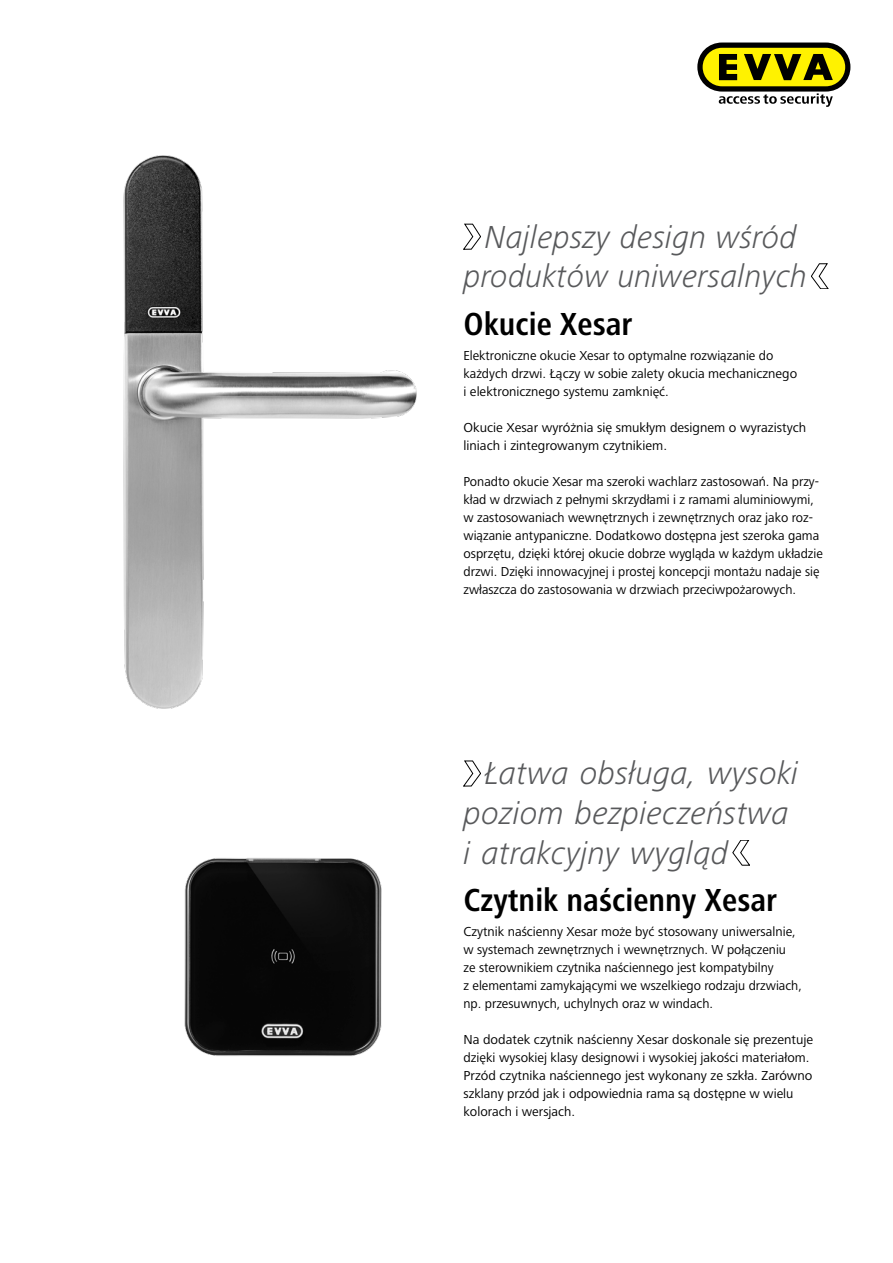
<style>
.page{position:relative;width:893px;height:1263px;background:#fff}
.page>*{position:absolute;margin:0;border:0;box-sizing:border-box;transform-origin:0 0}
.Tabelle_kurz_Ausführ{font:italic 300 33px/39.6px "Frutiger Next LTCE";color:#58595b;text-align:center}
.Headline_22_bold_cd{font:700 condensed 33px "Frutiger Next LTCE";color:#000}
.Fließtext_9{font:13.5px/18px "Frutiger Next LTCE";color:#000}
</style>
<div class="page">
<svg style="left:697px;top:43px;width:153px;height:64px"></svg>
<svg style="left:463px;top:224px;width:18px;height:25px"></svg>
<svg style="left:811px;top:264px;width:17px;height:25px"></svg>
<svg style="left:463px;top:761px;width:18px;height:25px"></svg>
<svg style="left:733px;top:840px;width:17px;height:25px"></svg>
<img style="left:184px;top:858px;width:198px;height:198px">
<img style="left:123px;top:155px;width:294px;height:554px">
<p class="Tabelle_kurz_Ausführ" style="left:463px;top:217px;width:345px">Najlepszy design wśród produktów uniwersalnych</p>
<p class="Headline_22_bold_cd" style="left:463px;top:305px;width:170px">Okucie Xesar</p>
<p class="Fließtext_9" style="left:463px;top:347px;width:335px">Elektroniczne okucie Xesar to optymalne rozwiązanie do każdych drzwi. Łączy w sobie zalety okucia mechanicznego i elektronicznego systemu zamknięć.</p>
<p class="Fließtext_9" style="left:463px;top:419px;width:344px">Okucie Xesar wyróżnia się smukłym designem o wyrazistych liniach i zintegrowanym czytnikiem.</p>
<p class="Fließtext_9" style="left:463px;top:473px;width:361px">Ponadto okucie Xesar ma szeroki wachlarz zastosowań. Na przy&shy;kład w drzwiach z pełnymi skrzydłami i z ramami aluminiowymi, w zastosowaniach wewnętrznych i zewnętrznych oraz jako roz&shy;wiązanie antypaniczne. Dodatkowo dostępna jest szeroka gama osprzętu, dzięki której okucie dobrze wygląda w każdym układzie drzwi. Dzięki innowacyjnej i prostej koncepcji montażu nadaje się zwłaszcza do zastosowania w drzwiach przeciwpożarowych.</p>
<p class="Tabelle_kurz_Ausführ" style="left:463px;top:754px;width:336px;text-align:left;text-indent:21px">Łatwa obsługa, wysoki poziom bezpieczeństwa i atrakcyjny wygląd</p>
<p class="Headline_22_bold_cd" style="left:463px;top:881px;width:315px">Czytnik naścienny Xesar</p>
<p class="Fließtext_9" style="left:463px;top:923px;width:340px">Czytnik naścienny Xesar może być stosowany uniwersalnie, w systemach zewnętrznych i wewnętrznych. W połączeniu<br>ze sterownikiem czytnika naściennego jest kompatybilny<br>z elementami zamykającymi we wszelkiego rodzaju drzwiach, np. przesuwnych, uchylnych oraz w windach.</p>
<p class="Fließtext_9" style="left:463px;top:1031px;width:351px">Na dodatek czytnik naścienny Xesar doskonale się prezentuje dzięki wysokiej klasy designowi i wysokiej jakości materiałom.<br>Przód czytnika naściennego jest wykonany ze szkła. Zarówno szklany przód jak i odpowiednia rama są dostępne w wielu kolorach i wersjach.</p>
</div>
